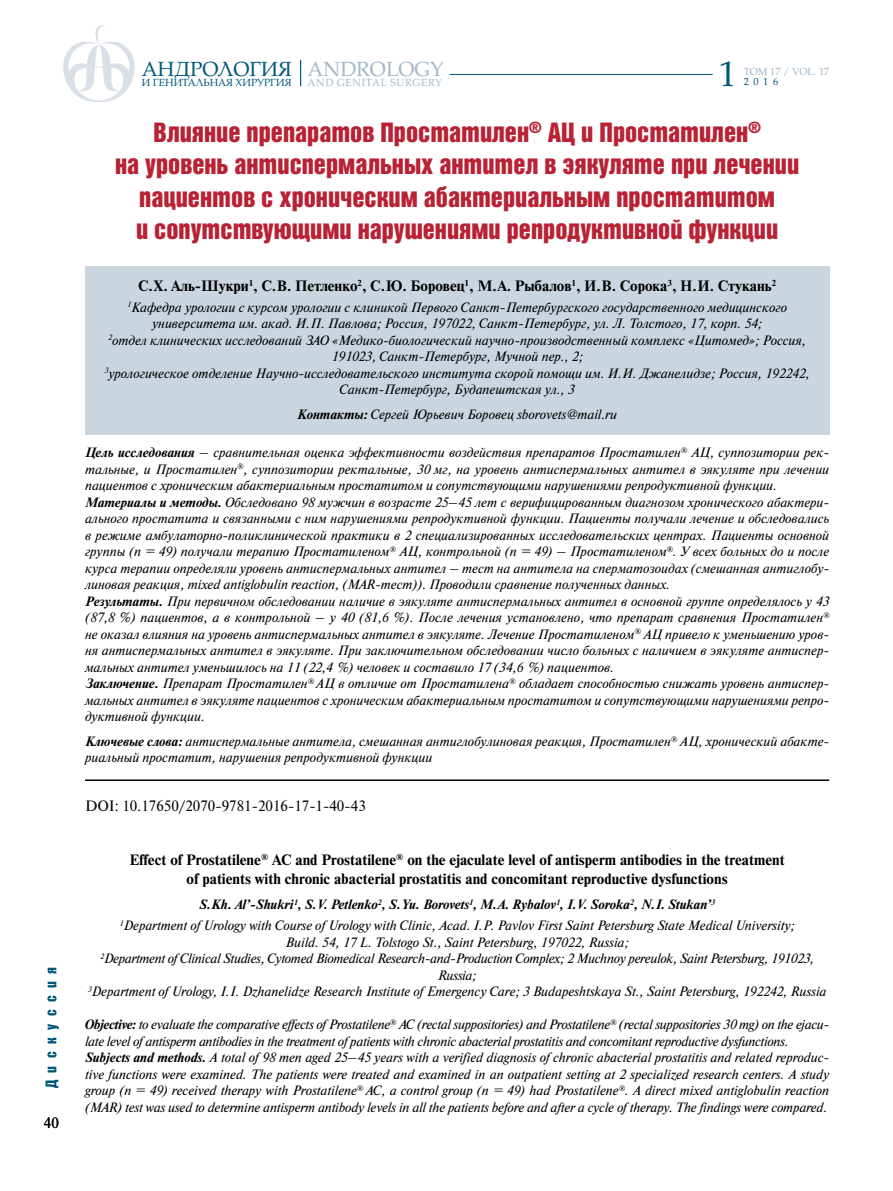
<style>
.page{position:relative;width:893px;height:1191px;background:#fff}
.page>*{position:absolute;margin:0;border:0;box-sizing:border-box;transform-origin:0 0}
.t1{font:36px "AG Palatial";color:#00577a}
.t2{font:27px/32.4px "Bastion Kontrast Alt C";color:#b82234;text-align:center}
.t3{font:20.4px "AG Palatial";color:#00577a}
.t4{font:20.4px "AG Palatial";color:#a2b7c9}
.t5{font:700 15px/19.5px "Newton C";color:#000;text-align:center}
.t6{font:15px "Newton C";color:#000}
.t7{font:15px "Bastion Kontrast Alt C";letter-spacing:.5em;color:#00577a}
.t8{font:italic 13.5px/16.5px "Newton C";color:#000;text-align:center}
.t9{font:10.35px "AG Palatial";color:#00577a}
.t10{font:10.35px "AG Palatial";letter-spacing:.06em;color:#a2b7c9}
.t11{font:10.35px "AG Palatial";color:#a2b7c9}
.s1{font-weight:700}
</style>
<div class="page">
<svg style="left:63px;top:25px;width:72px;height:77px"></svg>
<hr style="left:449px;top:74px;width:264px;height:1px;background:#00577a">
<svg style="left:300px;top:60px;width:1px;height:26px"></svg>
<div style="left:85px;top:266px;width:744px;height:168px;background:#cbd5df"></div>
<hr style="left:85px;top:779px;width:744px;height:2px;background:#000">
<p class="t7" style="left:44px;top:1088px;width:123px;rotate:-90deg">Дискуссия</p>
<p class="t6" style="left:44px;top:1114px;width:17px">40</p>
<h3 class="t3" style="left:142px;top:57px;width:152px">АНДРОЛОГИЯ</h3>
<p class="t9" style="left:142px;top:77px;width:151px">И ГЕНИТАЛЬНАЯ ХИРУРГИЯ</p>
<h3 class="t4" style="left:308px;top:57px;width:138px">ANDROLOGY</h3>
<p class="t10" style="left:308px;top:77px;width:136px">AND GENITAL SURGERY</p>
<h1 class="t1" style="left:719px;top:53px;width:19px">1</h1>
<p class="t11" style="left:744px;top:65px;width:87px">ТОМ 17 / VOL. 17</p>
<p class="t9" style="left:744px;top:76px;width:36px">2016</p>
<h2 class="t2" style="left:115px;top:116px;width:686px">Влияние препаратов Простатилен<sup>®</sup> АЦ и Простатилен<sup>®<br></sup>на уровень антиспермальных антител в эякуляте при лечении пациентов с хроническим абактериальным простатитом<br>и сопутствующими нарушениями репродуктивной функции</h2>
<p class="t5" style="left:138px;top:276px;width:640px">С.Х. Аль-Шукри<sup>1</sup>, С.В. Петленко<sup>2</sup>, С.Ю. Боровец<sup>1</sup>, М.А. Рыбалов<sup>1</sup>, И.В. Сорока<sup>3</sup>, Н.И. Стукань<sup>2</sup></p>
<p class="t8" style="left:104px;top:299px;width:707px"><sup>1</sup>Кафедра урологии с курсом урологии с клиникой Первого Санкт-Петербургского государственного медицинского университета им. акад. И.П. Павлова; Россия, 197022, Санкт-Петербург, ул. Л. Толстого, 17, корп. 54;<br><sup>2</sup>отдел клинических исследований ЗАО «Медико-биологический научно-производственный комплекс «Цитомед»; Россия, 191023, Санкт-Петербург, Мучной пер., 2;<br><sup>3</sup>урологическое отделение Научно-исследовательского института скорой помощи им. И.И. Джанелидзе; Россия, 192242, Санкт-Петербург, Будапештская ул., 3</p>
<p class="t8" style="left:297px;top:406px;width:321px"><span class="s1">Контакты:</span> Сергей Юрьевич Боровец sborovets@mail.ru</p>
<p class="t8" style="left:85px;top:444px;width:746px;text-align:left"><span class="s1">Цель исследования</span> – сравнительная оценка эффективности воздействия препаратов Простатилен<sup>®</sup> АЦ, суппозитории рек&shy;тальные, и Простатилен<sup>®</sup>, суппозитории ректальные, 30 мг, на уровень антиспермальных антител в эякуляте при лечении пациентов с хроническим абактериальным простатитом и сопутствующими нарушениями репродуктивной функции.<br><span class="s1">Материалы и методы.</span> Обследовано 98 мужчин в возрасте 25–45 лет с верифицированным диагнозом хронического абактери&shy;ального простатита и связанными с ним нарушениями репродуктивной функции. Пациенты получали лечение и обследовались в режиме амбулаторно-поликлинической практики в 2 специализированных исследовательских центрах. Пациенты основной группы (n = 49) получали терапию Простатиленом<sup>®</sup> АЦ, контрольной (n = 49) – Простатиленом<sup>®</sup>. У всех больных до и после курса терапии определяли уровень антиспермальных антител – тест на антитела на сперматозоидах (смешанная антиглобу&shy;линовая реакция, mixed antiglobulin reaction, (MAR-тест)). Проводили сравнение полученных данных.<br><span class="s1">Результаты.</span> При первичном обследовании наличие в эякуляте антиспермальных антител в основной группе определялось у 43 (87,8 %) пациентов, а в контрольной – у 40 (81,6 %). После лечения установлено, что препарат сравнения Простатилен<sup>® </sup>не оказал влияния на уровень антиспермальных антител в эякуляте. Лечение Простатиленом<sup>®</sup> АЦ привело к уменьшению уров&shy;ня антиспермальных антител в эякуляте. При заключительном обследовании число больных с наличием в эякуляте антиспер&shy;мальных антител уменьшилось на 11 (22,4 %) человек и составило 17 (34,6 %) пациентов.<br><span class="s1">Заключение.</span> Препарат Простатилен<sup>®</sup> АЦ в отличие от Простатилена<sup>®</sup> обладает способностью снижать уровень антиспер&shy;мальных антител в эякуляте пациентов с хроническим абактериальным простатитом и сопутствующими нарушениями репро&shy;дуктивной функции.</p>
<p class="t8" style="left:85px;top:733px;width:746px;text-align:left"><span class="s1">Ключевые слова:</span> антиспермальные антитела, смешанная антиглобулиновая реакция, Простатилен<sup>®</sup> АЦ, хронический абакте&shy;риальный простатит, нарушения репродуктивной функции</p>
<p class="t6" style="left:85px;top:798px;width:282px">DOI: 10.17650/2070-9781-2016-17-1-40-43</p>
<p class="t5" style="left:129px;top:850px;width:657px">Effect of Prostatilene<sup>®</sup> AC and Prostatilene<sup>®</sup> on the ejaculate level of antisperm antibodies in the treatment of patients with chronic abacterial prostatitis and concomitant reproductive dysfunctions</p>
<p class="t8" style="left:120px;top:894px;width:677px;line-height:20.7px"><span class="s1">S.Kh. Al’-Shukri</span><sup>1</sup><span class="s1">, S.V. Petlenko</span><sup>2</sup><span class="s1">, S.Yu. Borovets</span><sup>1</sup><span class="s1">, M.A. Rybalov</span><sup>1</sup><span class="s1">, I.V. Soroka</span><sup>2</sup><span class="s1">, N.I. Stukan’</span><sup>3<br></sup><sup>1</sup>Department of Urology with Course of Urology with Clinic, Acad. I.P. Pavlov First Saint Petersburg State Medical University;</p>
<p class="t8" style="left:88px;top:933px;width:740px">Build. 54, 17 L. Tolstogo St., Saint Petersburg, 197022, Russia;<br><sup>2</sup>Department of Clinical Studies, Cytomed Biomedical Research-and-Production Complex; 2 Muchnoy pereulok, Saint Petersburg, 191023, Russia;<br><sup>3</sup>Department of Urology, I.I. Dzhanelidze Research Institute of Emergency Care; 3 Budapeshtskaya St., Saint Petersburg, 192242, Russia</p>
<p class="t8" style="left:85px;top:1016px;width:746px;text-align:left"><span class="s1">Objective:</span> to evaluate the comparative effects of Prostatilene<sup>®</sup> AC (rectal suppositories) and Prostatilene<sup>®</sup> (rectal suppositories 30 mg) on the ejacu&shy;late level of antisperm antibodies in the treatment of patients with chronic abacterial prostatitis and concomitant reproductive dysfunctions.<br><span class="s1">Subjects and methods.</span> A total of 98 men aged 25–45 years with a verified diagnosis of chronic abacterial prostatitis and related reproduc&shy;tive functions were examined. The patients were treated and examined in an outpatient setting at 2 specialized research centers. A study group (n = 49) received therapy with Prostatilene<sup>®</sup> AC, a control group (n = 49) had Prostatilene<sup>®</sup>. A direct mixed antiglobulin reaction (MAR) test was used to determine antisperm antibody levels in all the patients before and after a cycle of therapy. The findings were compared.</p>
</div>
